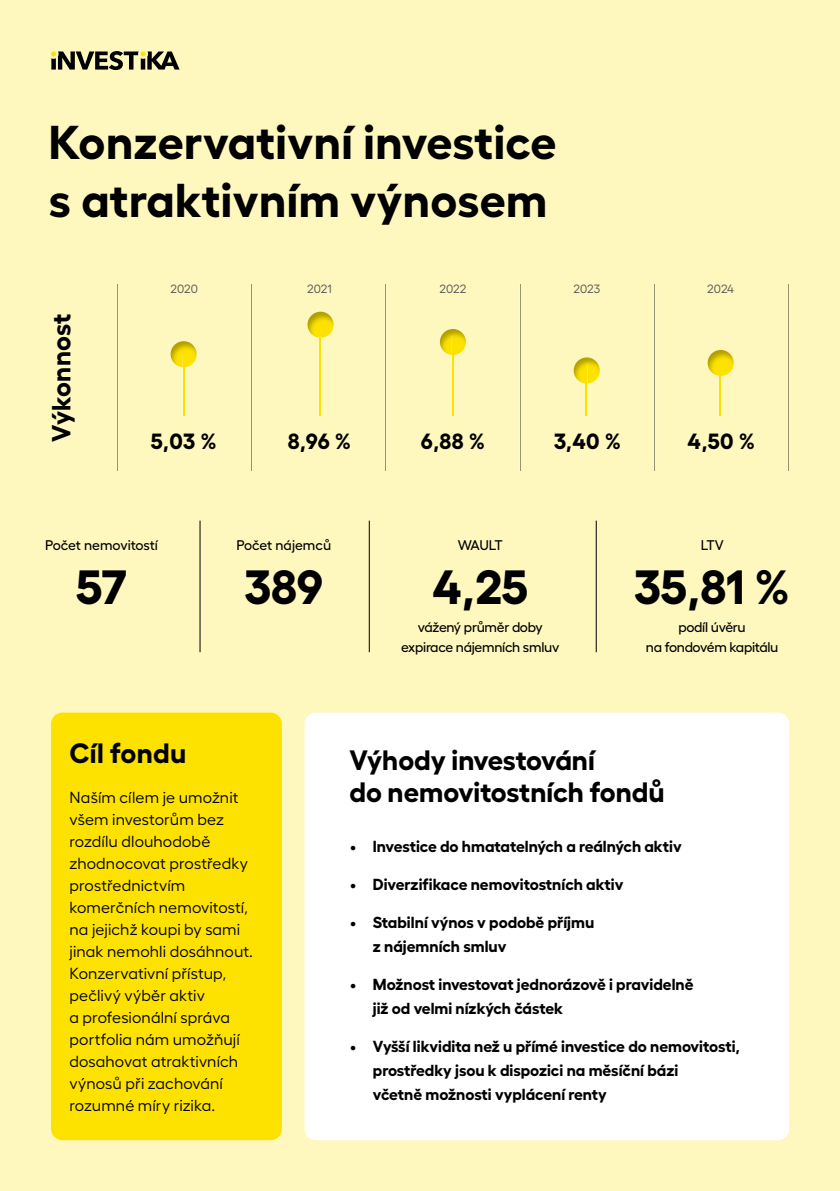
<style>
.page{position:relative;width:840px;height:1191px;background:#fff}
.page>*{position:absolute;margin:0;border:0;box-sizing:border-box;transform-origin:0 0}
.t1{font:700 48px "Hellix";letter-spacing:-.01em;color:#000}
.t2{font:700 47.4px/58px "Hellix";letter-spacing:.01em;color:#000}
.t3{font:700 28px/32px "Hellix";color:#000}
.t4{font:700 26.2px "Hellix";letter-spacing:.005em;color:#000}
.t5{font:700 22px "Hellix";letter-spacing:.015em;color:#000}
.t6{font:16px/22px "Hellix";letter-spacing:.005em;color:#000}
.t7{font:700 16px/24px "Hellix";color:#000}
.t8{font:500 14px/20px "Hellix";letter-spacing:-.02em;color:#000;text-align:center}
.t9{font:500 14px "Hellix";color:#000}
.t10{font:12px "Hellix";letter-spacing:.005em;color:#575756}
</style>
<div class="page">
<div style="left:0;top:0;width:839px;height:1191px;background:#fef8bf"></div>
<svg style="left:51px;top:51px;width:128px;height:19px;background:#7b785a"></svg>
<hr style="left:117px;top:285px;width:1px;height:186px;background:#989573">
<hr style="left:385px;top:285px;width:1px;height:186px;background:#989573">
<hr style="left:519px;top:285px;width:1px;height:186px;background:#989573">
<hr style="left:787px;top:285px;width:1px;height:186px;background:#989573">
<hr style="left:653px;top:285px;width:1px;height:186px;background:#989573">
<hr style="left:182px;top:355px;width:2px;height:60px;background:#fde200">
<img style="left:170px;top:341px;width:26px;height:26px;border-radius:13px">
<svg style="left:182px;top:355px;width:2px;height:12px"></svg>
<hr style="left:251px;top:285px;width:1px;height:186px;background:#989573">
<hr style="left:319px;top:336px;width:2px;height:79px;background:#fde200">
<img style="left:307px;top:312px;width:26px;height:26px;border-radius:13px">
<hr style="left:451px;top:336px;width:2px;height:79px;background:#fde200">
<img style="left:439px;top:329px;width:26px;height:26px;border-radius:13px">
<svg style="left:451px;top:336px;width:2px;height:19px"></svg>
<hr style="left:585px;top:363px;width:2px;height:52px;background:#fde200">
<img style="left:573px;top:357px;width:26px;height:26px;border-radius:13px">
<img style="left:585px;top:363px;width:2px;height:20px">
<img style="left:707px;top:350px;width:26px;height:26px;border-radius:13px">
<div style="left:51px;top:712px;width:231px;height:428px;background:#fde200;border-radius:11px"></div>
<div style="left:304px;top:712px;width:484px;height:428px;background:#fff;border-radius:11px"></div>
<hr style="left:199px;top:520px;width:1px;height:132px;background:#000">
<hr style="left:369px;top:520px;width:1px;height:132px;background:#000">
<hr style="left:595px;top:520px;width:1px;height:132px;background:#000">
<hr style="left:719px;top:366px;width:2px;height:49px;background:#fce100">
<h2 class="t2" style="left:49px;top:108px;width:509px">Konzervativní investice s atraktivním výnosem</h2>
<p class="t10" style="left:170px;top:279px;width:29px">2020</p>
<p class="t10" style="left:307px;top:279px;width:26px">2021</p>
<p class="t10" style="left:439px;top:279px;width:29px">2022</p>
<p class="t10" style="left:573px;top:279px;width:28px">2023</p>
<p class="t10" style="left:706px;top:279px;width:28px">2024</p>
<h3 class="t4" style="left:40px;top:442px;width:129px;rotate:-90deg">Výkonnost</h3>
<h3 class="t5" style="left:151px;top:424px;width:67px">5,03 %</h3>
<h3 class="t5" style="left:287px;top:424px;width:65px">8,96 %</h3>
<h3 class="t5" style="left:420px;top:424px;width:66px">6,88 %</h3>
<h3 class="t5" style="left:553px;top:424px;width:68px">3,40 %</h3>
<h3 class="t5" style="left:687px;top:424px;width:69px">4,50 %</h3>
<p class="t8" style="left:45px;top:533px;width:114px">Počet nemovitostí</p>
<h1 class="t1" style="left:76px;top:548px;width:52px">57</h1>
<p class="t9" style="left:236px;top:534px;width:96px">Počet nájemců</p>
<h1 class="t1" style="left:244px;top:548px;width:80px">389</h1>
<p class="t8" style="left:457px;top:533px;width:47px">WAULT</p>
<h1 class="t1" style="left:432px;top:548px;width:97px">4,25</h1>
<p class="t8" style="left:401px;top:615px;width:159px">vážený průměr doby expirace nájemních smluv</p>
<p class="t8" style="left:700px;top:533px;width:24px">LTV</p>
<h1 class="t1" style="left:634px;top:548px;width:157px">35,81 %</h1>
<p class="t8" style="left:645px;top:615px;width:134px">podíl úvěru<br>na fondovém kapitálu</p>
<h3 class="t3" style="left:69px;top:734px;width:118px">Cíl fondu</h3>
<p class="t6" style="left:69px;top:785px;width:185px">Naším cílem je umožnit všem investorům bez rozdílu dlouhodobě zhodnocovat prostředky prostřednictvím komerčních nemovitostí, na jejichž koupi by sami jinak nemohli dosáhnout.<br>Konzervativní přístup, pečlivý výběr aktiv<br>a profesionální správa portfolia nám umožňují dosahovat atraktivních výnosů při zachování rozumné míry rizika.</p>
<h3 class="t3" style="left:349px;top:741px;width:316px">Výhody investování<br>do nemovitostních fondů</h3>
<p class="t7" style="left:350px;top:832px;width:333px">• Investice do hmatatelných a reálných aktiv</p>
<p class="t7" style="left:350px;top:870px;width:274px">• Diverzifikace nemovitostních aktiv</p>
<p class="t7" style="left:372px;top:908px;width:223px;text-indent:-23px">• Stabilní výnos v podobě příjmu z nájemních smluv</p>
<p class="t7" style="left:372px;top:970px;width:322px;text-indent:-23px">• Možnost investovat jednorázově i pravidelně již od velmi nízkých částek</p>
<p class="t7" style="left:372px;top:1032px;width:368px;text-indent:-23px">• Vyšší likvidita než u přímé investice do nemovitosti, prostředky jsou k dispozici na měsíční bázi<br>včetně možnosti vyplácení renty</p>
</div>
